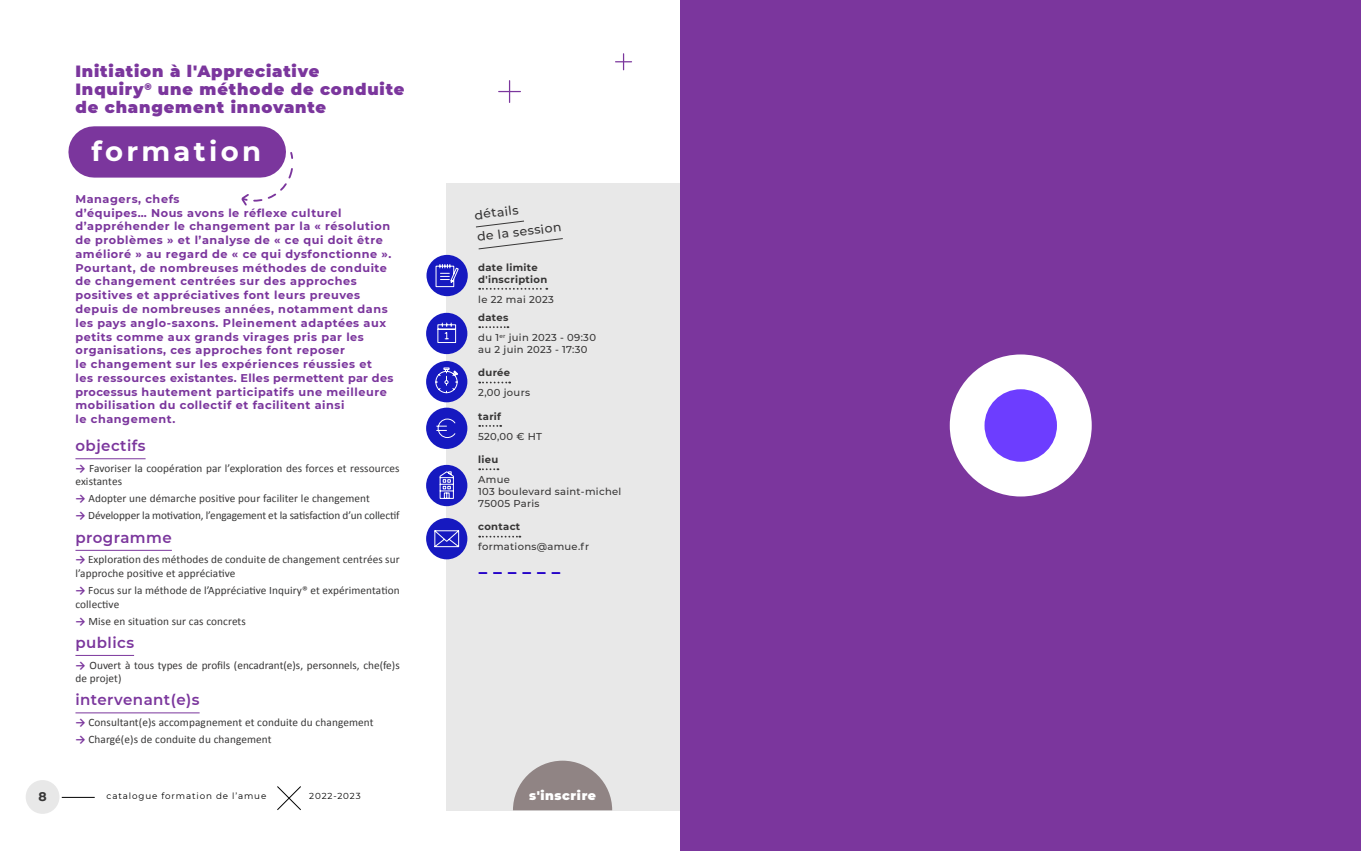
<style>
.page{position:relative;width:1361px;height:851px;background:#fff}
.page>*{position:absolute;margin:0;border:0;box-sizing:border-box;transform-origin:0 0}
.t1{font:700 27.5px "Montserrat";letter-spacing:.12em;color:#fff}
.t2{font:900 16.25px/17.5px "Montserrat";letter-spacing:.05em;color:#7b369d}
.t3{font:600 15px "Montserrat";letter-spacing:.03em;color:#7b369d}
.t4{font:500 12.5px/22.1px "Montserrat";color:#373636}
.t5{font:900 12.5px "Montserrat";letter-spacing:.05em;color:#fff}
.t6{font:700 12.5px "Montserrat";color:#373636}
.t7{font:700 11.25px/13.8px "Montserrat";letter-spacing:.05em;color:#7b369d}
.t8{font:11.25px/13.5px "Calibri";letter-spacing:.01em;color:#373636}
.t9{font:11.25px "Calibri";letter-spacing:-.01em;color:#373636}
.t10{font:500 10px/12px "Montserrat";letter-spacing:.03em;color:#373636}
.t11{font:700 10px/11.2px "Montserrat";letter-spacing:.03em;color:#373636}
.t12{font:8.75px "Montserrat";letter-spacing:.1em;color:#000}
.s1{font-weight:700;color:#7b369d}
.s2{font-weight:700}
</style>
<div class="page">
<div style="left:26px;top:780px;width:33px;height:33px;background:#e8e8e8;border-radius:50%"></div>
<svg style="left:277px;top:786px;width:24px;height:24px"></svg>
<hr style="left:62px;top:796px;width:33px;height:1px;background:#000">
<div style="left:681px;top:0;width:680px;height:850px;background:#7b369d"></div>
<div style="left:950px;top:354px;width:141px;height:142px;background:#fff;border-radius:50%"></div>
<div style="left:984px;top:389px;width:73px;height:72px;background:#6d3dff;border-radius:50%"></div>
<svg style="left:240px;top:150px;width:54px;height:56px"></svg>
<hr style="left:75px;top:458px;width:71px;height:1px;background:#7b369d">
<hr style="left:75px;top:550px;width:97px;height:1px;background:#7b369d">
<hr style="left:75px;top:655px;width:59px;height:1px;background:#7b369d">
<hr style="left:75px;top:712px;width:125px;height:1px;background:#7b369d">
<div style="left:94px;top:126px;width:166px;height:51px;background:#7b369d"></div>
<div style="left:445px;top:183px;width:234px;height:627px;background:#e8e8e8"></div>
<svg style="left:513px;top:760px;width:99px;height:50px"></svg>
<div style="left:426px;top:255px;width:42px;height:41px;background:#1619c0;border-radius:50%"></div>
<svg style="left:435px;top:264px;width:24px;height:23px"></svg>
<div style="left:426px;top:313px;width:41px;height:41px;background:#1619c0;border-radius:50%"></div>
<svg style="left:437px;top:322px;width:19px;height:21px"></svg>
<div style="left:426px;top:361px;width:41px;height:41px;background:#1619c0;border-radius:50%"></div>
<svg style="left:435px;top:367px;width:23px;height:26px"></svg>
<div style="left:426px;top:407px;width:41px;height:42px;background:#1619c0;border-radius:50%"></div>
<svg style="left:436px;top:418px;width:20px;height:20px"></svg>
<div style="left:426px;top:465px;width:41px;height:41px;background:#1619c0;border-radius:50%"></div>
<svg style="left:439px;top:471px;width:15px;height:28px"></svg>
<div style="left:426px;top:518px;width:41px;height:41px;background:#1619c0;border-radius:50%"></div>
<svg style="left:434px;top:530px;width:25px;height:17px"></svg>
<svg style="left:479px;top:288px;width:68px;height:2px"></svg>
<svg style="left:479px;top:326px;width:29px;height:2px"></svg>
<svg style="left:479px;top:381px;width:31px;height:2px"></svg>
<svg style="left:479px;top:425px;width:22px;height:2px"></svg>
<svg style="left:479px;top:468px;width:19px;height:2px"></svg>
<svg style="left:479px;top:535px;width:41px;height:2px"></svg>
<svg style="left:479px;top:572px;width:80px;height:2px"></svg>
<svg style="left:476px;top:220px;width:48px;height:8px"></svg>
<svg style="left:478px;top:238px;width:85px;height:11px"></svg>
<svg style="left:615px;top:54px;width:16px;height:16px"></svg>
<svg style="left:499px;top:81px;width:21px;height:21px"></svg>
<h2 class="t2" style="left:75px;top:62px;width:330px">Initiation à l'Appreciative<br>Inquiry<sup>®</sup> une méthode de conduite de changement innovante</h2>
<h1 class="t1" style="left:91px;top:131px;width:171px">formation</h1>
<h1 class="t1" style="left:76px;top:134px;width:171px">formation</h1>
<p class="t7" style="left:75px;top:191px;width:319px">Managers, chefs<br>d’équipes… Nous avons le réflexe culturel d’appréhender le changement par la « résolution de problèmes » et l’analyse de « ce qui doit être amélioré » au regard de « ce qui dysfonctionne ».<br>Pourtant, de nombreuses méthodes de conduite de changement centrées sur des approches positives et appréciatives font leurs preuves depuis de nombreuses années, notamment dans les pays anglo-saxons. Pleinement adaptées aux petits comme aux grands virages pris par les organisations, ces approches font reposer<br>le changement sur les expériences réussies et<br>les ressources existantes. Elles permettent par des processus hautement participatifs une meilleure mobilisation du collectif et facilitent ainsi<br>le changement.</p>
<h3 class="t3" style="left:75px;top:435px;width:72px">objectifs</h3>
<p class="t8" style="left:75px;top:461px;width:326px"><span class="s1">→</span> Favoriser la coopération par l’exploration des forces et ressources existantes</p>
<p class="t8" style="left:75px;top:492px;width:296px"><span class="s1">→</span> Adopter une démarche positive pour faciliter le changement</p>
<p class="t9" style="left:75px;top:508px;width:326px"><span class="s1">→</span> Développer la motivation, l’engagement et la satisfaction d’un collectif</p>
<h3 class="t3" style="left:75px;top:526px;width:98px">programme</h3>
<p class="t8" style="left:75px;top:553px;width:326px"><span class="s1">→</span> Exploration des méthodes de conduite de changement centrées sur l’approche positive et appréciative</p>
<p class="t8" style="left:75px;top:583px;width:326px"><span class="s1">→</span> Focus sur la méthode de l’Appréciative Inquiry® et expérimentation collective</p>
<p class="t8" style="left:75px;top:614px;width:172px"><span class="s1">→</span> Mise en situation sur cas concrets</p>
<h3 class="t3" style="left:75px;top:631px;width:60px">publics</h3>
<p class="t8" style="left:75px;top:658px;width:326px"><span class="s1">→</span> Ouvert à tous types de profils (encadrant(e)s, personnels, che(fe)s de projet)</p>
<h3 class="t3" style="left:75px;top:689px;width:126px">intervenant(e)s</h3>
<p class="t8" style="left:75px;top:715px;width:300px"><span class="s1">→</span> Consultant(e)s accompagnement et conduite du changement</p>
<p class="t8" style="left:75px;top:732px;width:198px"><span class="s1">→</span> Chargé(e)s de conduite du changement</p>
<p class="t6" style="left:38px;top:787px;width:10px">8</p>
<p class="t12" style="left:107px;top:790px;width:161px">catalogue formation de l’amue</p>
<p class="t12" style="left:309px;top:790px;width:53px">2022-2023</p>
<p class="t4" style="left:473px;top:203px;width:86px;rotate:-7deg">détails<br>de la session</p>
<p class="t11" style="left:478px;top:261px;width:70px">date limite d'inscription</p>
<p class="t10" style="left:478px;top:292px;width:77px">le 22 mai 2023</p>
<p class="t10" style="left:478px;top:307px;width:119px;line-height:20px"><span class="s2">dates<br></span>du 1<sup>er</sup> juin 2023 - 09:30</p>
<p class="t10" style="left:478px;top:343px;width:111px">au 2 juin 2023 - 17:30</p>
<p class="t11" style="left:478px;top:366px;width:33px">durée</p>
<p class="t10" style="left:478px;top:386px;width:53px">2,00 jours</p>
<p class="t11" style="left:478px;top:410px;width:24px">tarif</p>
<p class="t10" style="left:478px;top:429px;width:65px">520,00 € HT</p>
<p class="t11" style="left:478px;top:453px;width:22px">lieu</p>
<p class="t10" style="left:478px;top:473px;width:145px">Amue<br>103 boulevard saint-michel<br>75005 Paris</p>
<p class="t11" style="left:478px;top:520px;width:44px">contact</p>
<p class="t10" style="left:478px;top:540px;width:113px">formations@amue.fr</p>
<p class="t5" style="left:529px;top:785px;width:69px">s'inscrire</p>
</div>
